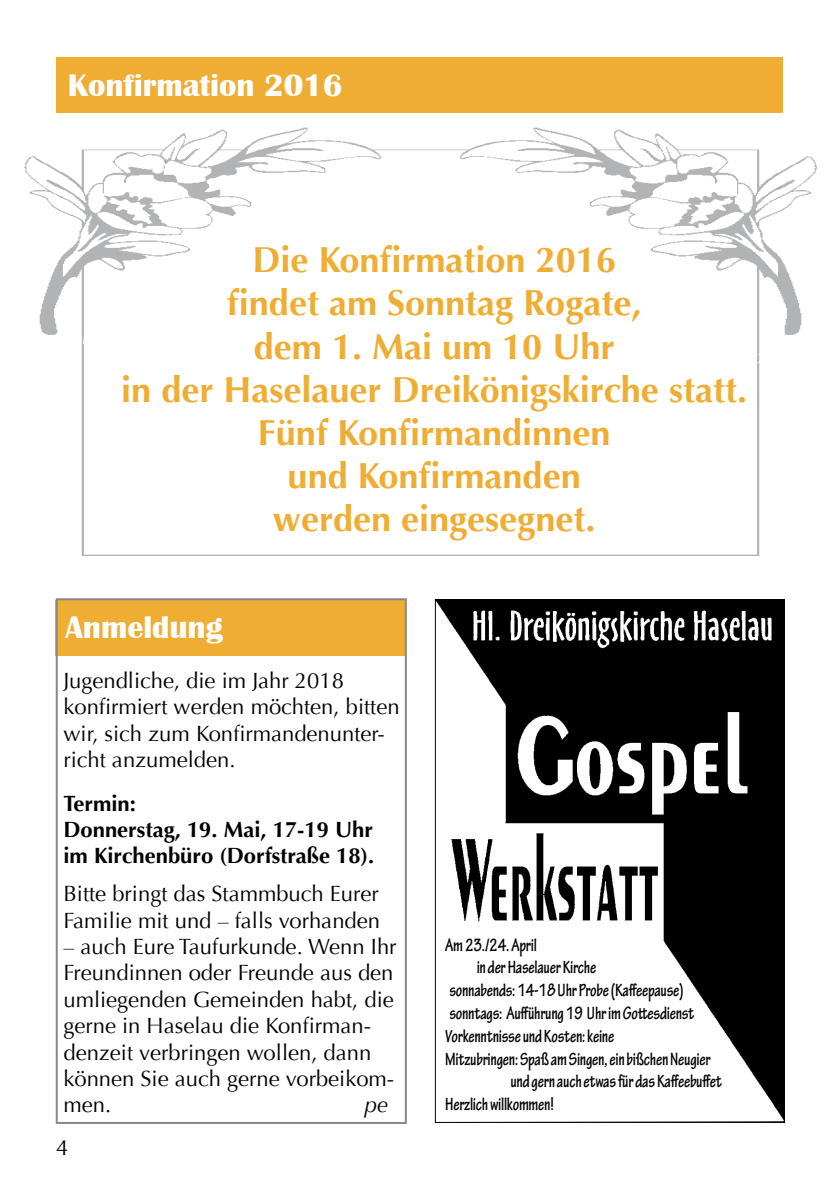
<style>
.page{position:relative;width:840px;height:1191px;background:#fff}
.page>*{position:absolute;margin:0;border:0;box-sizing:border-box;transform-origin:0 0}
.t1{font:700 36px/43.2px "Optima";color:#efad33;text-align:center}
.t2{font:700 32px "Britannic";color:#fff}
.t3{font:22px/26.4px "Optima";color:#000}
.t4{font:700 22px/26.4px "Optima";color:#000}
.t5{font:italic 22px "Optima";color:#000}
.t6{font:700 condensed 19px "Tekton Pro";letter-spacing:-.015em;color:#000;scale:.88 1}
</style>
<div class="page">
<img style="left:24px;top:128px;width:793px;height:428px">
<img style="left:436px;top:601px;width:346px;height:517px">
<div style="left:56px;top:57px;width:726px;height:55px;background:#efad33"></div>
<div style="left:56px;top:600px;width:348px;height:56px;background:#efad33"></div>
<div style="left:56px;top:598px;width:350px;height:526px;border:2px solid #87888a"></div>
<h2 class="t2" style="left:68px;top:67px;width:276px">Konfirmation 2016</h2>
<h1 class="t1" style="left:121px;top:239px;width:627px">Die Konfirmation 2016<br>findet am Sonntag Rogate,<br>dem 1. Mai um 10 Uhr<br>in der Haselauer Dreikönigskirche statt.<br>Fünf Konfirmandinnen<br>und Konfirmanden<br>werden eingesegnet.</h1>
<h2 class="t2" style="left:66px;top:609px;width:159px">Anmeldung</h2>
<p class="t3" style="left:63px;top:667px;width:337px">Jugendliche, die im Jahr 2018 konfirmiert werden möchten, bitten wir, sich zum Konfirmandenunter&shy;richt anzumelden.</p>
<p class="t4" style="left:63px;top:790px;width:312px">Termin:<br>Donnerstag, 19. Mai, 17-19 Uhr im Kirchenbüro (Dorfstraße 18).</p>
<p class="t3" style="left:63px;top:881px;width:318px">Bitte bringt das Stammbuch Eurer<br>Familie mit und – falls vorhanden</p>
<p class="t3" style="left:63px;top:933px;width:334px">– auch Eure Taufurkunde. Wenn Ihr<br>Freundinnen oder Freunde aus den umliegenden Gemeinden habt, die gerne in Haselau die Konfirman&shy;denzeit verbringen wollen, dann können Sie auch gerne vorbeikom&shy;men.</p>
<p class="t5" style="left:364px;top:1092px;width:25px">pe</p>
<p class="t3" style="left:56px;top:1134px;width:14px">4</p>
<p class="t6" style="left:445px;top:933px;width:106px">Am 23./24. April</p>
<p class="t6" style="left:476px;top:956px;width:137px">in der Haselauer Kirche</p>
<p class="t6" style="left:449px;top:979px;width:267px">sonnabends: 14-18 Uhr Probe (Kaffeepause)</p>
<p class="t6" style="left:449px;top:1002px;width:280px">sonntags: Aufführung 19 Uhr im Gottesdienst</p>
<p class="t6" style="left:445px;top:1024px;width:193px">Vorkenntnisse und Kosten: keine</p>
<p class="t6" style="left:445px;top:1047px;width:303px">Mitzubringen: Spaß am Singen, ein bißchen Neugier</p>
<p class="t6" style="left:510px;top:1070px;width:241px">und gern auch etwas für das Kaffeebuffet</p>
<p class="t6" style="left:445px;top:1093px;width:125px">Herzlich willkommen!</p>
</div>
